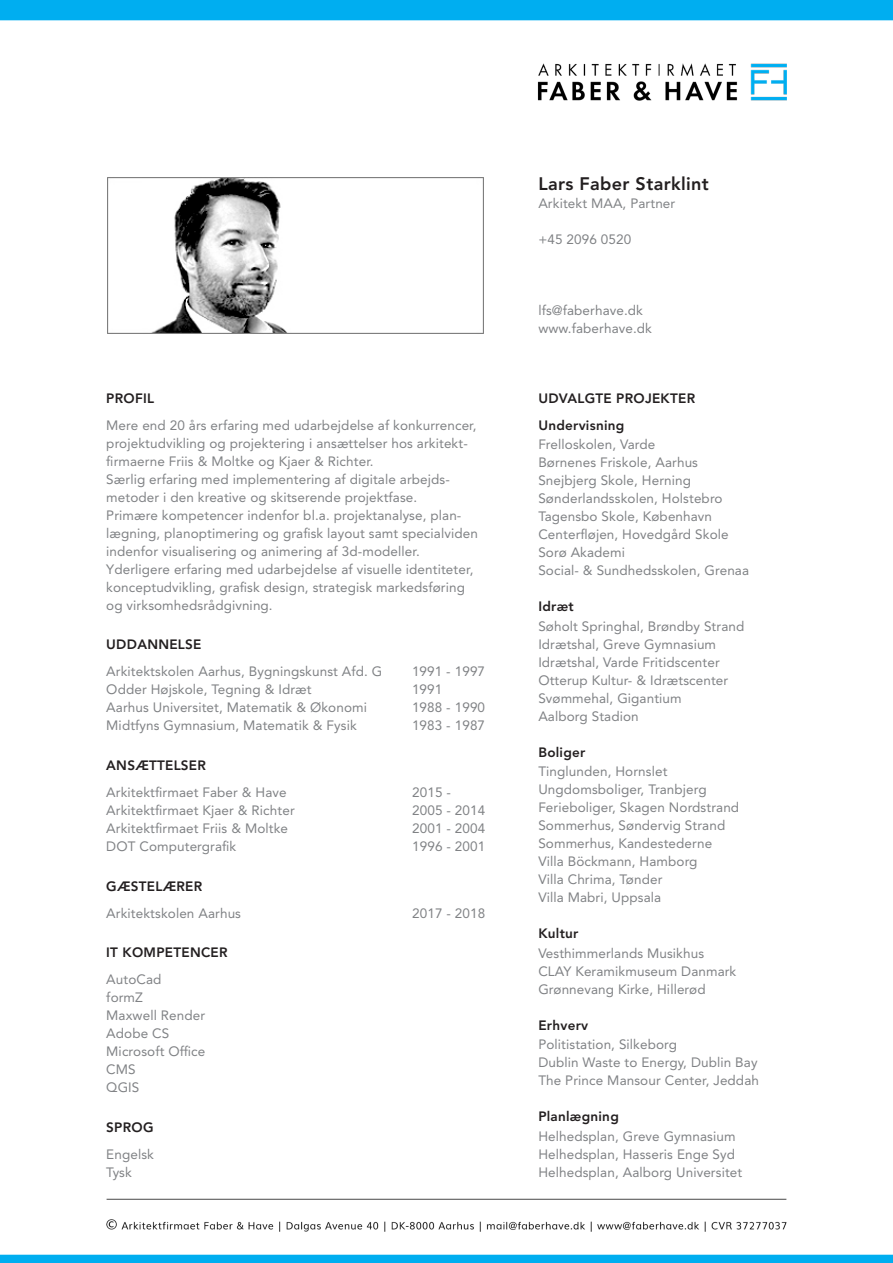
<style>
.page{position:relative;width:893px;height:1263px;background:#fff}
.page>*{position:absolute;margin:0;border:0;box-sizing:border-box;transform-origin:0 0}
.t1{font:800 18px "Avenir LT Std";letter-spacing:.02em;color:#231f20}
.t2{font:13.5px/18px "Avenir LT Std";letter-spacing:.01em;color:#808285}
.t3{font:800 13.5px "Avenir LT Std";letter-spacing:.02em;color:#231f20}
</style>
<div class="page">
<div style="left:0;top:0;width:893px;height:21px;background:#00aef0"></div>
<img style="left:0;top:1198px;width:893px;height:65px">
<img style="left:537px;top:63px;width:250px;height:38px">
<img style="left:107px;top:177px;width:377px;height:157px">
<p class="t3" style="left:106px;top:390px;width:49px">PROFIL</p>
<p class="t2" style="left:106px;top:416px;width:372px">Mere end 20 års erfaring med udarbejdelse af konkurrencer, projektudvikling og projektering i ansættelser hos arkitekt&shy;firmaerne Friis &amp; Moltke og Kjaer &amp; Richter.<br>Særlig erfaring med implementering af digitale arbejds&shy;metoder i den kreative og skitserende projektfase.</p>
<p class="t2" style="left:106px;top:506px;width:373px">Primære kompetencer indenfor bl.a. projektanalyse, plan&shy;lægning, planoptimering og grafisk layout samt specialviden indenfor visualisering og animering af 3d-modeller.<br>Yderligere erfaring med udarbejdelse af visuelle identiteter, konceptudvikling, grafisk design, strategisk markedsføring og virksomhedsrådgivning.</p>
<p class="t3" style="left:106px;top:636px;width:97px">UDDANNELSE</p>
<p class="t2" style="left:106px;top:663px;width:278px">Arkitektskolen Aarhus, Bygningskunst Afd. G</p>
<p class="t2" style="left:106px;top:681px;width:207px">Odder Højskole, Tegning &amp; Idræt</p>
<p class="t2" style="left:106px;top:699px;width:262px">Aarhus Universitet, Matematik &amp; Økonomi</p>
<p class="t2" style="left:106px;top:717px;width:252px">Midtfyns Gymnasium, Matematik &amp; Fysik</p>
<p class="t3" style="left:106px;top:757px;width:101px">ANSÆTTELSER</p>
<p class="t2" style="left:106px;top:783px;width:182px">Arkitektfirmaet Faber &amp; Have</p>
<p class="t2" style="left:106px;top:801px;width:190px">Arkitektfirmaet Kjaer &amp; Richter</p>
<p class="t2" style="left:106px;top:819px;width:183px">Arkitektfirmaet Friis &amp; Moltke</p>
<p class="t2" style="left:106px;top:837px;width:132px">DOT Computergrafik</p>
<p class="t3" style="left:106px;top:878px;width:97px">GÆSTELÆRER</p>
<p class="t2" style="left:106px;top:904px;width:136px">Arkitektskolen Aarhus</p>
<p class="t3" style="left:106px;top:944px;width:123px">IT KOMPETENCER</p>
<p class="t2" style="left:106px;top:971px;width:57px">AutoCad</p>
<p class="t2" style="left:106px;top:989px;width:38px">formZ</p>
<p class="t2" style="left:106px;top:1007px;width:100px">Maxwell Render</p>
<p class="t2" style="left:106px;top:1025px;width:65px">Adobe CS</p>
<p class="t2" style="left:106px;top:1043px;width:101px">Microsoft Office</p>
<p class="t2" style="left:106px;top:1061px;width:31px">CMS</p>
<p class="t2" style="left:106px;top:1079px;width:35px">QGIS</p>
<p class="t3" style="left:106px;top:1119px;width:49px">SPROG</p>
<p class="t2" style="left:106px;top:1145px;width:49px">Engelsk<br>Tysk</p>
<p class="t2" style="left:412px;top:662px;width:75px">1991 - 1997</p>
<p class="t2" style="left:412px;top:680px;width:32px">1991</p>
<p class="t2" style="left:412px;top:698px;width:75px">1988 - 1990</p>
<p class="t2" style="left:412px;top:716px;width:75px">1983 - 1987</p>
<p class="t2" style="left:412px;top:783px;width:40px">2015 -</p>
<p class="t2" style="left:412px;top:801px;width:75px">2005 - 2014</p>
<p class="t2" style="left:412px;top:819px;width:75px">2001 - 2004</p>
<p class="t2" style="left:412px;top:837px;width:75px">1996 - 2001</p>
<p class="t2" style="left:412px;top:904px;width:75px">2017 - 2018</p>
<p class="t1" style="left:538px;top:173px;width:172px">Lars Faber Starklint</p>
<p class="t2" style="left:538px;top:194px;width:138px">Arkitekt MAA, Partner</p>
<p class="t2" style="left:538px;top:230px;width:94px">+45 2096 0520</p>
<p class="t2" style="left:538px;top:302px;width:106px">lfs@faberhave.dk</p>
<p class="t2" style="left:538px;top:320px;width:115px">www.faberhave.dk</p>
<p class="t3" style="left:538px;top:390px;width:158px">UDVALGTE PROJEKTER</p>
<p class="t3" style="left:538px;top:417px;width:87px">Undervisning</p>
<p class="t2" style="left:538px;top:435px;width:119px">Frelloskolen, Varde</p>
<p class="t2" style="left:538px;top:453px;width:161px">Børnenes Friskole, Aarhus</p>
<p class="t2" style="left:538px;top:471px;width:154px">Snejbjerg Skole, Herning</p>
<p class="t2" style="left:538px;top:489px;width:186px">Sønderlandsskolen, Holstebro</p>
<p class="t2" style="left:538px;top:507px;width:175px">Tagensbo Skole, København</p>
<p class="t2" style="left:538px;top:525px;width:192px">Centerfløjen, Hovedgård Skole</p>
<p class="t2" style="left:538px;top:543px;width:88px">Sorø Akademi</p>
<p class="t2" style="left:538px;top:561px;width:212px">Social- &amp; Sundhedsskolen, Grenaa</p>
<p class="t3" style="left:538px;top:598px;width:37px">Idræt</p>
<p class="t2" style="left:538px;top:617px;width:207px">Søholt Springhal, Brøndby Strand<br>Idrætshal, Greve Gymnasium</p>
<p class="t2" style="left:538px;top:653px;width:183px">Idrætshal, Varde Fritidscenter</p>
<p class="t2" style="left:538px;top:671px;width:191px">Otterup Kultur- &amp; Idrætscenter</p>
<p class="t2" style="left:538px;top:689px;width:145px">Svømmehal, Gigantium</p>
<p class="t2" style="left:538px;top:707px;width:102px">Aalborg Stadion</p>
<p class="t3" style="left:538px;top:744px;width:49px">Boliger</p>
<p class="t2" style="left:538px;top:762px;width:131px">Tinglunden, Hornslet</p>
<p class="t2" style="left:538px;top:780px;width:202px">Ungdomsboliger, Tranbjerg<br>Ferieboliger, Skagen Nordstrand</p>
<p class="t2" style="left:538px;top:816px;width:188px">Sommerhus, Søndervig Strand</p>
<p class="t2" style="left:538px;top:834px;width:175px">Sommerhus, Kandestederne</p>
<p class="t2" style="left:538px;top:852px;width:161px">Villa Böckmann, Hamborg</p>
<p class="t2" style="left:538px;top:870px;width:126px">Villa Chrima, Tønder</p>
<p class="t2" style="left:538px;top:888px;width:124px">Villa Mabri, Uppsala</p>
<p class="t3" style="left:538px;top:925px;width:42px">Kultur</p>
<p class="t2" style="left:538px;top:944px;width:167px">Vesthimmerlands Musikhus</p>
<p class="t2" style="left:538px;top:962px;width:200px">CLAY Keramikmuseum Danmark</p>
<p class="t2" style="left:538px;top:980px;width:169px">Grønnevang Kirke, Hillerød</p>
<p class="t3" style="left:538px;top:1017px;width:51px">Erhverv</p>
<p class="t2" style="left:538px;top:1035px;width:140px">Politistation, Silkeborg</p>
<p class="t2" style="left:538px;top:1053px;width:221px">Dublin Waste to Energy, Dublin Bay</p>
<p class="t2" style="left:538px;top:1071px;width:222px">The Prince Mansour Center, Jeddah</p>
<p class="t3" style="left:538px;top:1108px;width:82px">Planlægning</p>
<p class="t2" style="left:538px;top:1127px;width:199px">Helhedsplan, Greve Gymnasium</p>
<p class="t2" style="left:538px;top:1145px;width:198px">Helhedsplan, Hasseris Enge Syd</p>
<p class="t2" style="left:538px;top:1163px;width:205px">Helhedsplan, Aalborg Universitet</p>
</div>
